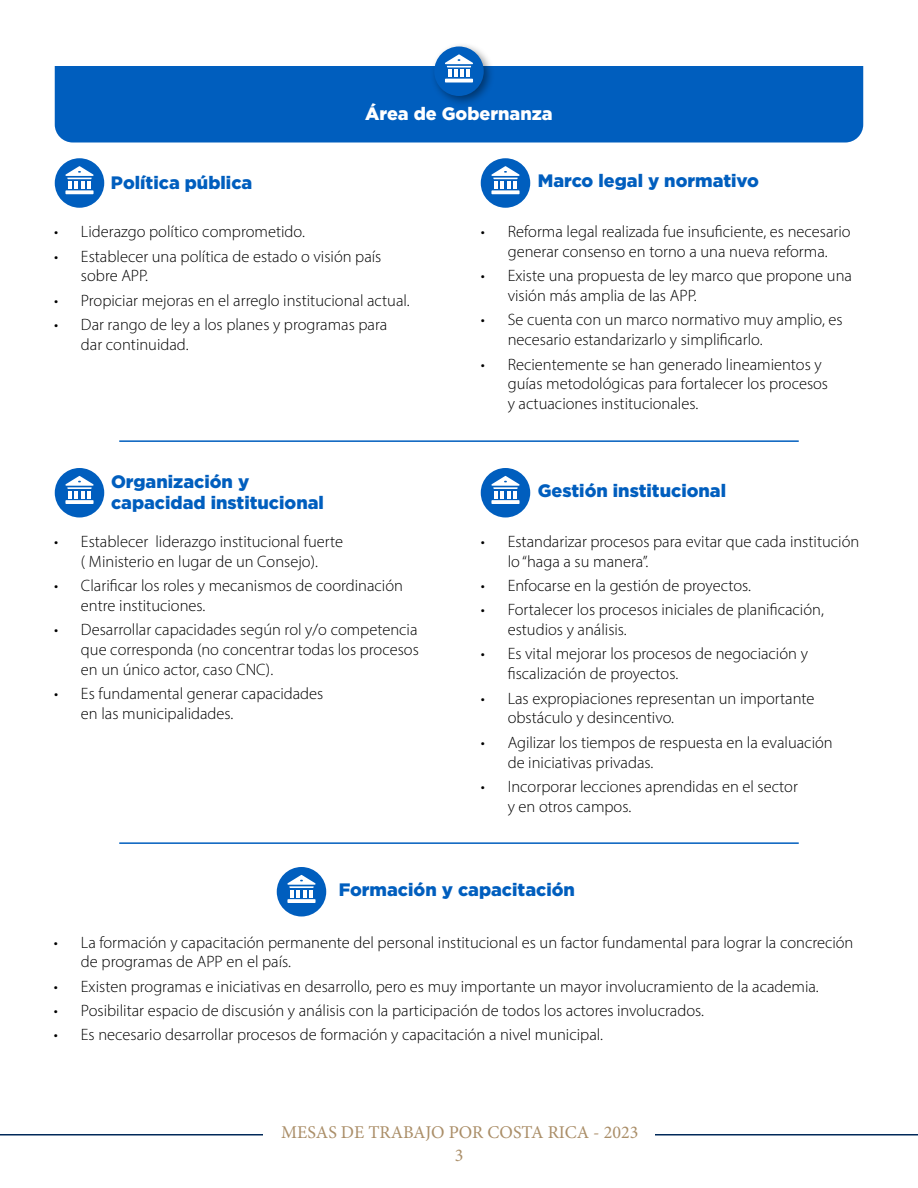
<style>
.page{position:relative;width:918px;height:1188px;background:#fff}
.page>*{position:absolute;margin:0;border:0;box-sizing:border-box;transform-origin:0 0}
.t1{font:900 18px/21.6px "Gotham";color:#005ebe}
.t2{font:18px "Minion Pro";color:#aa8e68}
.t3{font:900 18px "Gotham";color:#fff}
.t4{font:300 16.5px/19.8px "Myriad Pro";color:#000}
</style>
<div class="page">
<hr style="left:0;top:1134px;width:918px;height:2px;background:#002959">
<div style="left:263px;top:1090px;width:392px;height:86px;background:#fff"></div>
<div style="left:55px;top:468px;width:49px;height:50px;background:#005ebe;border-radius:50%"></div>
<div style="left:481px;top:468px;width:49px;height:50px;background:#005ebe;border-radius:50%"></div>
<div style="left:277px;top:867px;width:49px;height:49px;background:#005ebe;border-radius:50%"></div>
<svg style="left:65px;top:476px;width:29px;height:28px"></svg>
<svg style="left:491px;top:476px;width:29px;height:28px"></svg>
<svg style="left:287px;top:875px;width:29px;height:28px"></svg>
<div style="left:55px;top:66px;width:808px;height:76px;background:#005ebe"></div>
<div style="left:55px;top:158px;width:49px;height:50px;background:#005ebe;border-radius:50%"></div>
<div style="left:481px;top:158px;width:49px;height:50px;background:#005ebe;border-radius:50%"></div>
<svg style="left:65px;top:166px;width:29px;height:28px"></svg>
<svg style="left:491px;top:166px;width:29px;height:28px"></svg>
<div style="left:429px;top:41px;width:66px;height:66px;background:#000;opacity:.42"></div>
<div style="left:434px;top:46px;width:50px;height:50px;background:#005ebe;border-radius:50%"></div>
<svg style="left:445px;top:54px;width:28px;height:28px"></svg>
<hr style="left:119px;top:440px;width:680px;height:2px;background:#005ebe">
<hr style="left:119px;top:842px;width:680px;height:2px;background:#005ebe">
<p class="t3" style="left:365px;top:103px;width:189px">Área de Gobernanza</p>
<p class="t1" style="left:111px;top:171px;width:143px">Política pública</p>
<p class="t1" style="left:538px;top:170px;width:223px">Marco legal y normativo</p>
<p class="t4" style="left:54px;top:222px;width:252px">• Liderazgo político comprometido.</p>
<p class="t4" style="left:81px;top:246px;width:302px;text-indent:-27px">• Establecer una política de estado o visión país sobre APP.</p>
<p class="t4" style="left:54px;top:290px;width:357px">• Propiciar mejoras en el arreglo institucional actual.</p>
<p class="t4" style="left:81px;top:314px;width:308px;text-indent:-27px">• Dar rango de ley a los planes y programas para dar continuidad.</p>
<p class="t4" style="left:481px;top:222px;width:371px;text-align:center">• Reforma legal realizada fue insuficiente, es necesario generar consenso en torno a una nueva reforma.</p>
<p class="t4" style="left:508px;top:266px;width:346px;text-indent:-27px">• Existe una propuesta de ley marco que propone una visión más amplia de las APP.</p>
<p class="t4" style="left:508px;top:310px;width:336px;text-indent:-27px">• Se cuenta con un marco normativo muy amplio, es necesario estandarizarlo y simplificarlo.</p>
<p class="t4" style="left:508px;top:354px;width:322px;text-indent:-27px">• Recientemente se han generado lineamientos y guías metodológicas para fortalecer los procesos y actuaciones institucionales.</p>
<p class="t1" style="left:111px;top:470px;width:214px">Organización y capacidad institucional</p>
<p class="t1" style="left:538px;top:479px;width:190px">Gestión institucional</p>
<p class="t4" style="left:54px;top:531px;width:291px;text-align:center">• Establecer liderazgo institucional fuerte ( Ministerio en lugar de un Consejo).</p>
<p class="t4" style="left:81px;top:576px;width:324px;text-indent:-27px">• Clarificar los roles y mecanismos de coordinación entre instituciones.</p>
<p class="t4" style="left:81px;top:620px;width:339px;text-align:justify;text-indent:-27px">• Desarrollar capacidades según rol y/o competencia que corresponda (no concentrar todas los procesos en un único actor, caso CNC).</p>
<p class="t4" style="left:81px;top:684px;width:244px;text-indent:-27px">• Es fundamental generar capacidades en las municipalidades.</p>
<p class="t4" style="left:508px;top:531px;width:353px;text-indent:-27px">• Estandarizar procesos para evitar que cada institución lo “haga a su manera”.</p>
<p class="t4" style="left:481px;top:576px;width:272px">• Enfocarse en la gestión de proyectos.</p>
<p class="t4" style="left:508px;top:600px;width:318px;text-indent:-27px">• Fortalecer los procesos iniciales de planificación, estudios y análisis.</p>
<p class="t4" style="left:508px;top:644px;width:302px;text-indent:-27px">• Es vital mejorar los procesos de negociación y fiscalización de proyectos.</p>
<p class="t4" style="left:508px;top:688px;width:308px;text-indent:-27px">• Las expropiaciones representan un importante obstáculo y desincentivo.</p>
<p class="t4" style="left:508px;top:732px;width:327px;text-indent:-27px">• Agilizar los tiempos de respuesta en la evaluación de iniciativas privadas.</p>
<p class="t4" style="left:508px;top:776px;width:292px;text-indent:-27px">• Incorporar lecciones aprendidas en el sector y en otros campos.</p>
<p class="t1" style="left:339px;top:878px;width:238px">Formación y capacitación</p>
<p class="t4" style="left:81px;top:932px;width:774px;text-indent:-27px">• La formación y capacitación permanente del personal institucional es un factor fundamental para lograr la concreción de programas de APP en el país.</p>
<p class="t4" style="left:54px;top:976px;width:766px">• Existen programas e iniciativas en desarrollo, pero es muy importante un mayor involucramiento de la academia.</p>
<p class="t4" style="left:54px;top:1000px;width:652px">• Posibilitar espacio de discusión y análisis con la participación de todos los actores involucrados.</p>
<p class="t4" style="left:54px;top:1025px;width:551px">• Es necesario desarrollar procesos de formación y capacitación a nivel municipal.</p>
<p class="t2" style="left:281px;top:1120px;width:359px">MESAS DE TRABAJO POR COSTA RICA - 2023</p>
<p class="t2" style="left:455px;top:1143px;width:10px">3</p>
</div>
